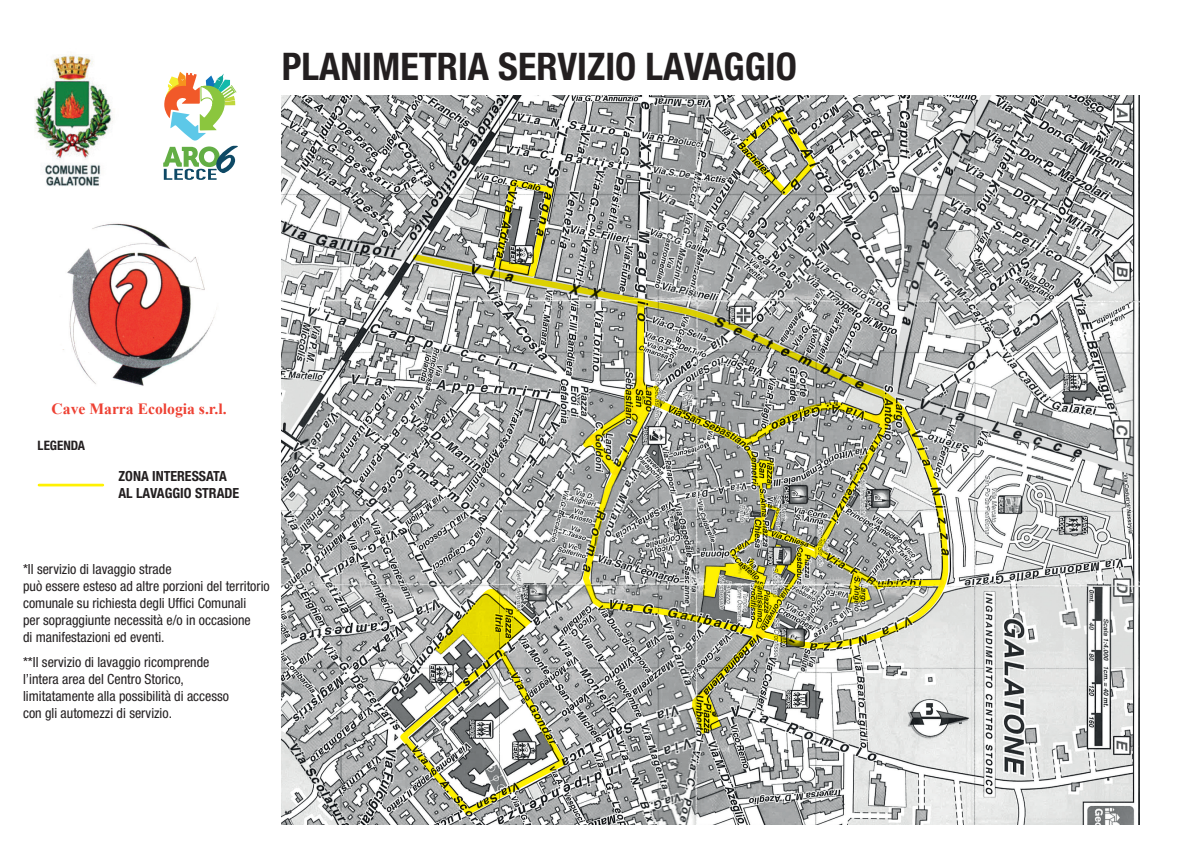
<style>
.page{position:relative;width:1191px;height:842px;background:#fff}
.page>*{position:absolute;margin:0;border:0;box-sizing:border-box;transform-origin:0 0}
.t1{font:700 condensed 38.1px "Helvetica Neue";color:#231f20}
.t2{font:700 15.6px "Times New Roman";color:#ee4133}
.t3{font:condensed 14px/16.8px "Helvetica Neue";color:#231f20}
.t4{font:700 condensed 14px/16.8px "Helvetica Neue";color:#231f20}
.t5{font:700 condensed 13px "Helvetica Neue";color:#231f20}
</style>
<div class="page">
<img style="left:62px;top:223px;width:153px;height:163px">
<img style="left:34px;top:54px;width:79px;height:132px">
<svg style="left:163px;top:72px;width:75px;height:108px"></svg>
<hr style="left:39px;top:484px;width:64px;height:2px;background:#fff101">
<img style="left:282px;top:96px;width:857px;height:728px">
<svg style="left:738px;top:110px;width:77px;height:85px"></svg>
<svg style="left:494px;top:180px;width:59px;height:74px"></svg>
<svg style="left:413px;top:254px;width:535px;height:443px"></svg>
<svg style="left:692px;top:691px;width:29px;height:43px"></svg>
<svg style="left:400px;top:589px;width:165px;height:226px"></svg>
<svg style="left:583px;top:632px;width:182px;height:7px"></svg>
<svg style="left:583px;top:302px;width:361px;height:330px;background:#a9aa92"></svg>
<h1 class="t1" style="left:282px;top:43px;width:516px">PLANIMETRIA SERVIZIO LAVAGGIO</h1>
<p class="t2" style="left:52px;top:398px;width:176px">Cave Marra Ecologia s.r.l.</p>
<p class="t5" style="left:38px;top:437px;width:49px">LEGENDA</p>
<p class="t4" style="left:118px;top:468px;width:122px">ZONA INTERESSATA<br>AL LAVAGGIO STRADE</p>
<p class="t3" style="left:23px;top:561px;width:248px">*Il servizio di lavaggio strade<br>può essere esteso ad altre porzioni del territorio comunale su richiesta degli Uffici Comunali<br>per sopraggiunte necessità e/o in occasione<br>di manifestazioni ed eventi.</p>
<p class="t3" style="left:23px;top:654px;width:207px">**Il servizio di lavaggio ricomprende l’intera area del Centro Storico, limitatamente alla possibilità di accesso con gli automezzi di servizio.</p>
</div>
